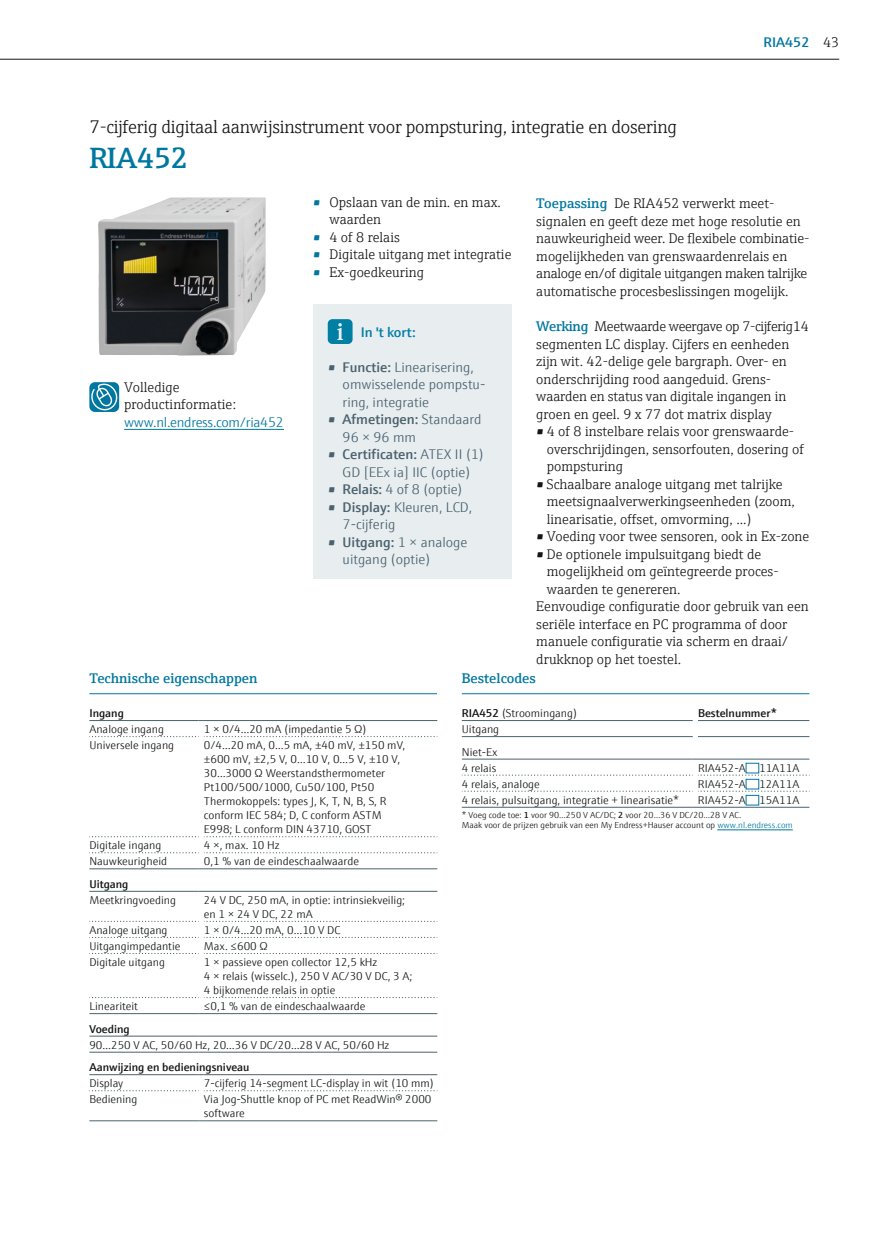
<style>
.page{position:relative;width:874px;height:1241px;background:#fff}
.page>*{position:absolute;margin:0;border:0;box-sizing:border-box;transform-origin:0 0}
.t1{font:600 29.4px "E+H Serif";color:#0077a0}
.t2{font:300 18.38px "E+H Serif";letter-spacing:-.015em;color:#151616}
.t3{font:300 14px/17.5px "E+H Serif";color:#151616}
.t4{font:300 14px/17.5px "E+H Sans";color:#4a626e}
.t5{font:600 14px "E+H Serif";color:#0077a0}
.t6{font:300 14px "E+H Sans";letter-spacing:-.02em;color:#0077a0}
.t7{font:600 14px "E+H Sans";color:#007fa5}
.t8{font:600 14px "E+H Sans";color:#0077a0}
.t9{font:300 11.38px/14px "E+H Sans";color:#151616}
.t10{font:600 11.38px "E+H Sans";color:#151616}
.t11{font:300 8.75px/10.5px "E+H Sans";color:#151616}
.s1{font-family:"E+H Serif";font-weight:300;color:#151616}
.s2{font-weight:600;color:#0077a0}
.s3{font-weight:600}
.s4{color:#0077a0}
</style>
<div class="page">
<img style="left:98px;top:197px;width:167px;height:158px">
<hr style="left:124px;top:429px;width:160px;height:1px;background:#0077a0">
<div style="left:89px;top:382px;width:30px;height:30px;background:#0077a0;border-radius:5px"></div>
<svg style="left:91px;top:382px;width:27px;height:29px"></svg>
<hr style="left:0;top:59px;width:838px;height:1px;background:#151616">
<div style="left:313px;top:304px;width:198px;height:275px;background:#e8edf0"></div>
<div style="left:327px;top:319px;width:25px;height:25px;background:#007fa5;border-radius:5px"></div>
<svg style="left:337px;top:323px;width:6px;height:17px"></svg>
<hr style="left:89px;top:693px;width:348px;height:1px;background:#0077a0">
<svg style="left:89px;top:736px;width:348px;height:1px"></svg>
<svg style="left:89px;top:836px;width:348px;height:1px"></svg>
<svg style="left:89px;top:852px;width:348px;height:1px"></svg>
<svg style="left:92px;top:920px;width:343px;height:1px"></svg>
<svg style="left:89px;top:953px;width:348px;height:1px"></svg>
<svg style="left:89px;top:997px;width:348px;height:1px"></svg>
<svg style="left:89px;top:1090px;width:348px;height:1px"></svg>
<hr style="left:89px;top:868px;width:109px;height:1px;background:#4a626e">
<hr style="left:89px;top:890px;width:109px;height:1px;background:#4a626e">
<hr style="left:204px;top:868px;width:233px;height:1px;background:#4a626e">
<hr style="left:204px;top:890px;width:233px;height:1px;background:#4a626e">
<hr style="left:89px;top:1013px;width:109px;height:1px;background:#4a626e">
<hr style="left:89px;top:1035px;width:109px;height:1px;background:#4a626e">
<hr style="left:204px;top:1035px;width:233px;height:1px;background:#4a626e">
<hr style="left:204px;top:1013px;width:233px;height:1px;background:#4a626e">
<hr style="left:89px;top:1051px;width:109px;height:1px;background:#4a626e">
<hr style="left:204px;top:1051px;width:233px;height:1px;background:#4a626e">
<hr style="left:89px;top:1074px;width:109px;height:1px;background:#4a626e">
<hr style="left:204px;top:1074px;width:233px;height:1px;background:#4a626e">
<hr style="left:89px;top:720px;width:109px;height:1px;background:#4a626e">
<hr style="left:204px;top:720px;width:233px;height:1px;background:#4a626e">
<hr style="left:89px;top:1120px;width:109px;height:1px;background:#4a626e">
<hr style="left:204px;top:1120px;width:233px;height:1px;background:#4a626e">
<hr style="left:461px;top:693px;width:348px;height:1px;background:#0077a0">
<svg style="left:462px;top:774px;width:345px;height:1px"></svg>
<svg style="left:462px;top:790px;width:345px;height:1px"></svg>
<hr style="left:461px;top:720px;width:231px;height:1px;background:#4a626e">
<hr style="left:697px;top:720px;width:112px;height:1px;background:#4a626e">
<hr style="left:461px;top:806px;width:231px;height:1px;background:#4a626e">
<hr style="left:697px;top:806px;width:112px;height:1px;background:#4a626e">
<hr style="left:461px;top:736px;width:231px;height:1px;background:#4a626e">
<hr style="left:697px;top:736px;width:112px;height:1px;background:#4a626e">
<hr style="left:461px;top:758px;width:231px;height:1px;background:#4a626e">
<hr style="left:697px;top:758px;width:112px;height:1px;background:#4a626e">
<div style="left:745px;top:778px;width:13px;height:11px;border:1px solid #0077a0"></div>
<div style="left:745px;top:794px;width:13px;height:11px;border:1px solid #0077a0"></div>
<hr style="left:717px;top:829px;width:75px;height:1px;background:#0077a0">
<p class="t8" style="left:763px;top:31px;width:77px">RIA452 <span class="s1">43</span></p>
<h2 class="t2" style="left:89px;top:113px;width:589px">7-cijferig digitaal aanwĳsinstrument voor pompsturing, integratie en dosering</h2>
<h1 class="t1" style="left:89px;top:135px;width:100px">RIA452</h1>
<p class="t3" style="left:536px;top:194px;width:274px"><span class="s2">Toepassing</span> De RIA452 verwerkt meet&shy;signalen en geeft deze met hoge resolutie en nauwkeurigheid weer. De flexibele combinatie&shy;mogelijkheden van grenswaardenrelais en analoge en/of digitale uitgangen maken talrijke automatische procesbeslissingen mogelijk.</p>
<p class="t3" style="left:536px;top:316px;width:274px"><span class="s2">Werking</span> Meetwaarde weergave op 7-cijferig14 segmenten LC display. Cijfers en eenheden zijn wit. 42-delige gele bargraph. Over- en onderschrijding rood aangeduid. Grens&shy;waarden en status van digitale ingangen in groen en geel. 9 x 77 dot matrix display</p>
<p class="t3" style="left:546px;top:421px;width:258px;text-indent:-10px">• 4 of 8 instelbare relais voor grenswaarde&shy;overschrijdingen, sensorfouten, dosering of pompsturing</p>
<p class="t3" style="left:546px;top:474px;width:249px;text-indent:-10px">• Schaalbare analoge uitgang met talrijke meetsignaalverwerkingseenheden (zoom, linearisatie, offset, omvorming, ...)</p>
<p class="t3" style="left:536px;top:526px;width:274px">• Voeding voor twee sensoren, ook in Ex-zone</p>
<p class="t3" style="left:536px;top:544px;width:226px">• De optionele impulsuitgang biedt de</p>
<p class="t3" style="left:546px;top:561px;width:233px">mogelijkheid om geïntegreerde proces-</p>
<p class="t3" style="left:546px;top:579px;width:135px">waarden te genereren.</p>
<p class="t3" style="left:536px;top:596px;width:274px">Eenvoudige configuratie door gebruik van een</p>
<p class="t3" style="left:536px;top:614px;width:252px">seriële interface en PC programma of door</p>
<p class="t3" style="left:536px;top:631px;width:253px">manuele configuratie via scherm en draai/</p>
<p class="t3" style="left:536px;top:649px;width:146px">drukknop op het toestel.</p>
<p class="t3" style="left:329px;top:192px;width:173px;text-indent:-17px"><span class="s2">•</span> Opslaan van de min. en max. waarden</p>
<p class="t3" style="left:313px;top:227px;width:88px"><span class="s2">•</span> 4 of 8 relais</p>
<p class="t3" style="left:313px;top:245px;width:200px"><span class="s2">•</span> Digitale uitgang met integratie</p>
<p class="t3" style="left:313px;top:262px;width:113px"><span class="s2">•</span> Ex-goedkeuring</p>
<p class="t7" style="left:361px;top:321px;width:56px">In 't kort:</p>
<p class="t4" style="left:342px;top:357px;width:144px;text-indent:-15px"><span class="s3">• Functie:</span> Linearisering, omwisselende pompstu&shy;ring, integratie</p>
<p class="t4" style="left:342px;top:409px;width:140px;text-indent:-15px"><span class="s3">• Afmetingen:</span> Standaard<br>96 × 96 mm</p>
<p class="t4" style="left:327px;top:444px;width:158px;text-align:center"><span class="s3">• Certificaten:</span> ATEX II (1)<br>GD [EEx ia] IIC (optie)</p>
<p class="t4" style="left:327px;top:479px;width:136px"><span class="s3">• Relais:</span> 4 of 8 (optie)</p>
<p class="t4" style="left:342px;top:497px;width:131px;text-indent:-15px"><span class="s3">• Display:</span> Kleuren, LCD,<br>7-cijferig</p>
<p class="t4" style="left:342px;top:532px;width:126px;text-indent:-15px"><span class="s3">• Uitgang:</span> 1 × analoge uitgang (optie)</p>
<p class="t3" style="left:124px;top:377px;width:113px">Volledige productinformatie:</p>
<p class="t6" style="left:124px;top:411px;width:161px">www.nl.endress.com/ria452</p>
<p class="t5" style="left:89px;top:667px;width:169px">Technische eigenschappen</p>
<p class="t10" style="left:89px;top:704px;width:36px">Ingang</p>
<p class="t9" style="left:89px;top:721px;width:76px">Analoge ingang</p>
<p class="t9" style="left:204px;top:721px;width:164px">1 × 0/4…20 mA (impedantie 5 Ω)</p>
<p class="t9" style="left:89px;top:737px;width:86px">Universele ingang</p>
<p class="t9" style="left:204px;top:737px;width:203px">0/4…20 mA, 0…5 mA, ±40 mV, ±150 mV, ±600 mV, ±2,5 V, 0…10 V, 0…5 V, ±10 V, 30…3000 Ω Weerstandsthermometer Pt100/500/1000, Cu50/100, Pt50<br>Thermokoppels: types J, K, T, N, B, S, R conform IEC 584; D, C conform ASTM E998; L conform DIN 43710, GOST</p>
<p class="t9" style="left:89px;top:837px;width:73px">Digitale ingang</p>
<p class="t9" style="left:204px;top:837px;width:77px">4 ×, max. 10 Hz</p>
<p class="t9" style="left:89px;top:853px;width:79px">Nauwkeurigheid</p>
<p class="t9" style="left:204px;top:853px;width:156px">0,1 % van de eindeschaalwaarde</p>
<p class="t10" style="left:89px;top:875px;width:41px">Uitgang</p>
<p class="t9" style="left:89px;top:892px;width:88px">Meetkringvoeding</p>
<p class="t9" style="left:204px;top:892px;width:202px">24 V DC, 250 mA, in optie: intrinsiekveilig; en 1 × 24 V DC, 22 mA</p>
<p class="t9" style="left:89px;top:922px;width:80px">Analoge uitgang</p>
<p class="t9" style="left:204px;top:922px;width:138px">1 × 0/4…20 mA, 0…10 V DC</p>
<p class="t9" style="left:89px;top:938px;width:92px">Uitgangimpedantie</p>
<p class="t9" style="left:204px;top:938px;width:65px">Max. ≤600 Ω</p>
<p class="t9" style="left:89px;top:954px;width:77px">Digitale uitgang</p>
<p class="t9" style="left:204px;top:954px;width:210px">1 × passieve open collector 12,5 kHz<br>4 × relais (wisselc.), 250 V AC/30 V DC, 3 A;<br>4 bijkomende relais in optie</p>
<p class="t9" style="left:89px;top:998px;width:50px">Lineariteit</p>
<p class="t9" style="left:204px;top:998px;width:163px">≤0,1 % van de eindeschaalwaarde</p>
<p class="t10" style="left:89px;top:1019px;width:42px">Voeding</p>
<p class="t9" style="left:89px;top:1036px;width:301px">90…250 V AC, 50/60 Hz, 20…36 V DC/20…28 V AC, 50/60 Hz</p>
<p class="t10" style="left:89px;top:1058px;width:162px">Aanwijzing en bedieningsniveau</p>
<p class="t9" style="left:89px;top:1075px;width:35px">Display</p>
<p class="t9" style="left:204px;top:1075px;width:231px">7-cijferig 14-segment LC-display in wit (10 mm)</p>
<p class="t9" style="left:89px;top:1091px;width:49px">Bediening</p>
<p class="t9" style="left:204px;top:1091px;width:229px">Via Jog-Shuttle knop of PC met ReadWin® 2000 software</p>
<p class="t5" style="left:461px;top:667px;width:75px">Bestelcodes</p>
<p class="t9" style="left:461px;top:705px;width:117px"><span class="s3">RIA452</span> (Stroomingang)</p>
<p class="t10" style="left:697px;top:704px;width:80px">Bestelnummer*</p>
<p class="t9" style="left:461px;top:717px;width:39px;line-height:22.6px">Uitgang<br>Niet-Ex</p>
<p class="t9" style="left:461px;top:759px;width:36px">4 relais</p>
<p class="t9" style="left:697px;top:759px;width:103px">RIA452-A 11A11A</p>
<p class="t9" style="left:461px;top:776px;width:79px">4 relais, analoge</p>
<p class="t9" style="left:697px;top:776px;width:103px">RIA452-A 12A11A</p>
<p class="t9" style="left:461px;top:792px;width:219px">4 relais, pulsuitgang, integratie + linearisatie*</p>
<p class="t9" style="left:697px;top:792px;width:103px">RIA452-A 15A11A</p>
<p class="t11" style="left:461px;top:808px;width:332px">* Voeg code toe: <span class="s3">1</span> voor 90…250 V AC/DC; <span class="s3">2</span> voor 20…36 V DC/20…28 V AC.<br>Maak voor de prijzen gebruik van een My Endress+Hauser account op <span class="s4">www.nl.endress.com</span></p>
</div>
